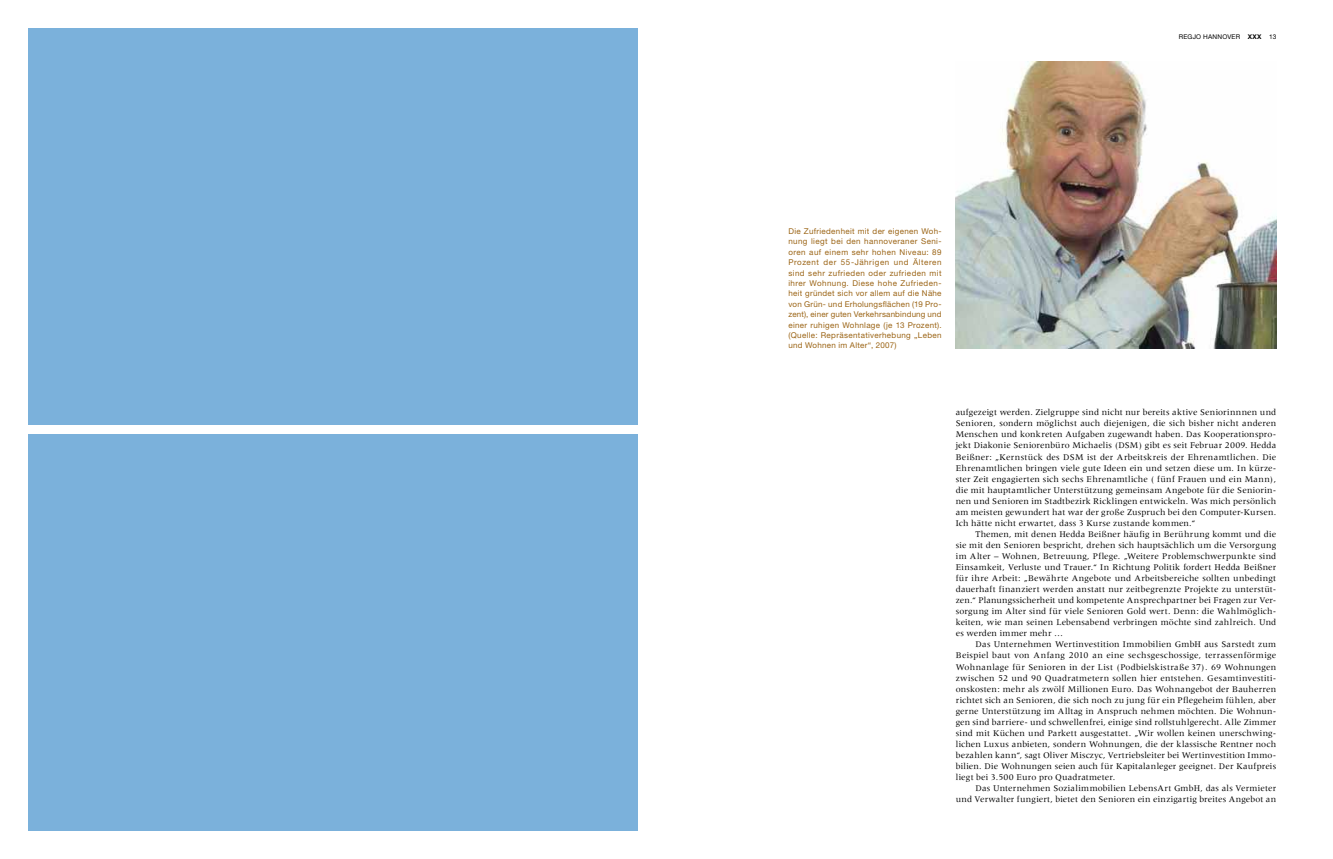
<style>
.page{position:relative;width:1333px;height:859px;background:#fff}
.page>*{position:absolute;margin:0;border:0;box-sizing:border-box;transform-origin:0 0}
.t1{font:9px/11.1px "Meridien";letter-spacing:.015em;color:#000;text-align:justify}
.t2{font:8px/10.4px "Helvetica Neue LT";letter-spacing:.04em;color:#9b6415;text-align:justify}
.t3{font:6.5px "Helvetica Neue LT";letter-spacing:.03em;color:#000}
.t4{font:700 6.5px "Helvetica Neue LT";color:#000}
.s1{font-weight:400}
</style>
<div class="page">
<div style="left:28px;top:28px;width:610px;height:397px;background:#7bb1db"></div>
<div style="left:28px;top:434px;width:610px;height:397px;background:#7bb1db"></div>
<img style="left:955px;top:62px;width:321px;height:287px">
<p class="t3" style="left:1178px;top:33px;width:60px">regjo hannover</p>
<p class="t4" style="left:1247px;top:33px;width:30px">XXX <span class="s1">13</span></p>
<p class="t2" style="left:788px;top:226px;width:155px">Die Zufriedenheit mit der eigenen Woh&shy;nung liegt bei den hannoveraner Seni&shy;oren auf einem sehr hohen Niveau: 89<br>Prozent der 55-Jährigen und Älteren sind sehr zufrieden oder zufrieden mit ihrer Wohnung. Diese hohe Zufrieden&shy;heit gründet sich vor allem auf die Nähe von Grün- und Erholungsflächen (19 Pro&shy;zent), einer guten Verkehrsanbindung und einer ruhigen Wohnlage (je 13 Prozent). (Quelle: Repräsentativerhebung „Leben und Wohnen im Alter“, 2007)</p>
<p class="t1" style="left:955px;top:407px;width:322px">aufgezeigt werden. Zielgruppe sind nicht nur bereits aktive Seniorinnnen und Senioren, sondern möglichst auch diejenigen, die sich bisher nicht anderen Menschen und konkreten Aufgaben zugewandt haben. Das Kooperationspro&shy;jekt Diakonie Seniorenbüro Michaelis (DSM) gibt es seit Februar 2009. Hedda Beißner: „Kernstück des DSM ist der Arbeitskreis der Ehrenamtlichen. Die Ehrenamtlichen bringen viele gute Ideen ein und setzen diese um. In kürze&shy;ster Zeit engagierten sich sechs Ehrenamtliche ( fünf Frauen und ein Mann), die mit hauptamtlicher Unterstützung gemeinsam Angebote für die Seniorin&shy;nen und Senioren im Stadtbezirk Ricklingen entwickeln. Was mich persönlich am meisten gewundert hat war der große Zuspruch bei den Computer-Kursen.<br>Ich hätte nicht erwartet, dass 3 Kurse zustande kommen.“</p>
<p class="t1" style="left:955px;top:528px;width:322px;text-indent:20px">Themen, mit denen Hedda Beißner häufig in Berührung kommt und die sie mit den Senioren bespricht, drehen sich hauptsächlich um die Versorgung im Alter – Wohnen, Betreuung, Pflege. „Weitere Problemschwerpunkte sind Einsamkeit, Verluste und Trauer.“ In Richtung Politik fordert Hedda Beißner für ihre Arbeit: „Bewährte Angebote und Arbeitsbereiche sollten unbedingt dauerhaft finanziert werden anstatt nur zeitbegrenzte Projekte zu unterstüt&shy;zen.“ Planungssicherheit und kompetente Ansprechpartner bei Fragen zur Ver&shy;sorgung im Alter sind für viele Senioren Gold wert. Denn: die Wahlmöglich&shy;keiten, wie man seinen Lebensabend verbringen möchte sind zahlreich. Und es werden immer mehr …</p>
<p class="t1" style="left:955px;top:639px;width:322px;text-indent:20px">Das Unternehmen Wertinvestition Immobilien GmbH aus Sarstedt zum Beispiel baut von Anfang 2010 an eine sechsgeschossige, terrassenförmige Wohnanlage für Senioren in der List (Podbielskistraße 37). 69 Wohnungen zwischen 52 und 90 Quadratmetern sollen hier entstehen. Gesamtinvestiti&shy;onskosten: mehr als zwölf Millionen Euro. Das Wohnangebot der Bauherren richtet sich an Senioren, die sich noch zu jung für ein Pflegeheim fühlen, aber gerne Unterstützung im Alltag in Anspruch nehmen möchten. Die Wohnun&shy;gen sind barriere- und schwellenfrei, einige sind rollstuhlgerecht. Alle Zimmer sind mit Küchen und Parkett ausgestattet. „Wir wollen keinen unerschwing&shy;lichen Luxus anbieten, sondern Wohnungen, die der klassische Rentner noch bezahlen kann“, sagt Oliver Misczyc, Vertriebsleiter bei Wertinvestition Immo&shy;bilien. Die Wohnungen seien auch für Kapitalanleger geeignet. Der Kaufpreis liegt bei 3.500 Euro pro Quadratmeter.</p>
<p class="t1" style="left:955px;top:783px;width:322px;text-align:right">Das Unternehmen Sozialimmobilien LebensArt GmbH, das als Vermieter<br>und Verwalter fungiert, bietet den Senioren ein einzigartig breites Angebot an</p>
</div>
